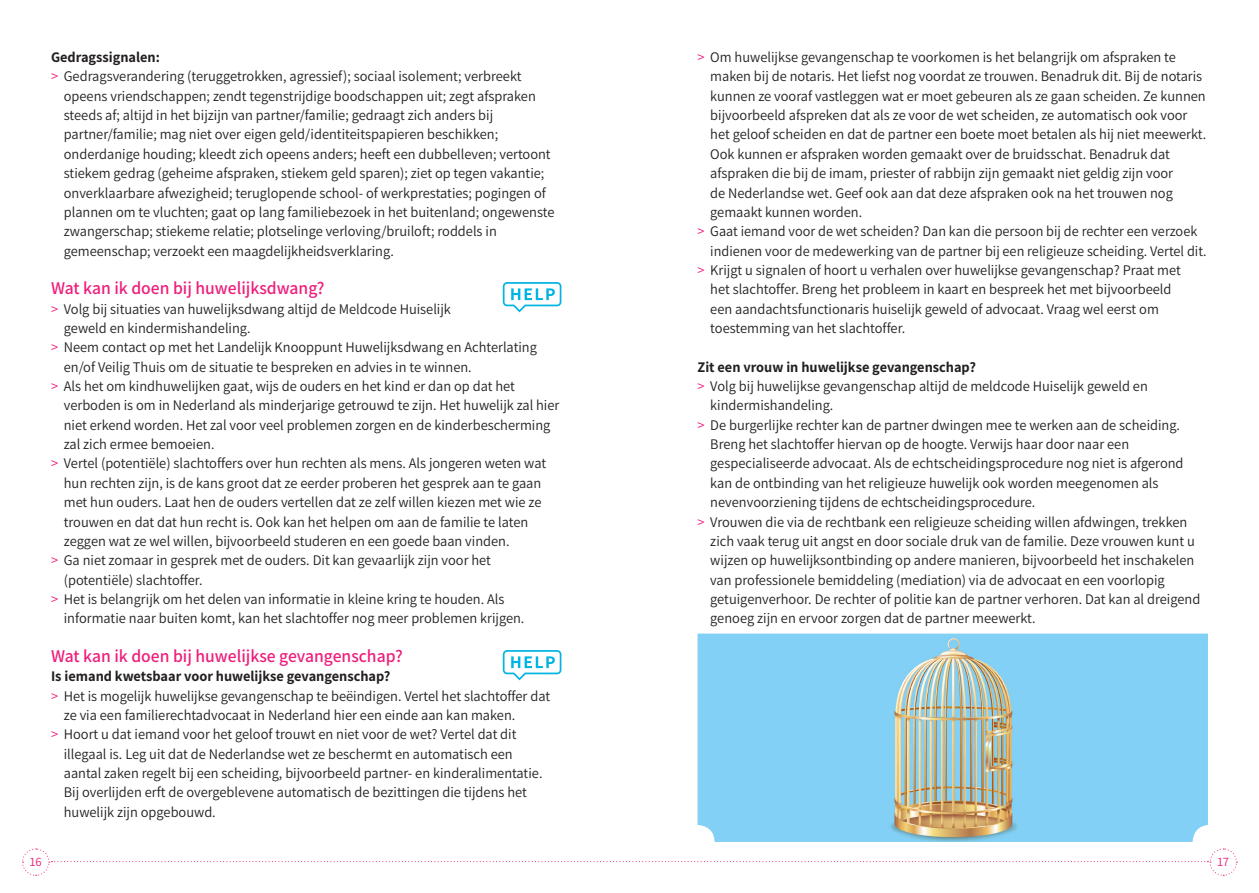
<style>
.page{position:relative;width:1259px;height:893px;background:#fff}
.page>*{position:absolute;margin:0;border:0;box-sizing:border-box;transform-origin:0 0}
.Kopjes{font:600 18px "Assistant";color:#ee1e7b}
.t1{font:14.7px/19.4px "Assistant";color:#231f20}
.bold{font:700 14.7px "Assistant";color:#231f20}
.t2{font:12.75px "Assistant";color:#ee1e7b}
.s1{color:#ee1e7b}
</style>
<div class="page">
<svg style="left:22px;top:848px;width:1215px;height:28px"></svg>
<img style="left:697px;top:634px;width:511px;height:208px">
<svg style="left:503px;top:282px;width:58px;height:30px"></svg>
<svg style="left:503px;top:650px;width:58px;height:30px"></svg>
<p class="bold" style="left:51px;top:47px;width:110px">Gedragssignalen:</p>
<p class="t1" style="left:64px;top:66px;width:492px;text-indent:-13px"><span class="s1">&gt;</span> Gedragsverandering (teruggetrokken, agressief); sociaal isolement; verbreekt opeens vriendschappen; zendt tegenstrijdige boodschappen uit; zegt afspraken steeds af; altijd in het bijzijn van partner/familie; gedraagt zich anders bij partner/familie; mag niet over eigen geld/identiteitspapieren beschikken; onderdanige houding; kleedt zich opeens anders; heeft een dubbelleven; vertoont stiekem gedrag (geheime afspraken, stiekem geld sparen); ziet op tegen vakantie; onverklaarbare afwezigheid; teruglopende school- of werkprestaties; pogingen of plannen om te vluchten; gaat op lang familiebezoek in het buitenland; ongewenste zwangerschap; stiekeme relatie; plotselinge verloving/bruiloft; roddels in gemeenschap; verzoekt een maagdelijkheidsverklaring.</p>
<p class="Kopjes" style="left:51px;top:276px;width:275px">Wat kan ik doen bij huwelijksdwang?</p>
<p class="t1" style="left:64px;top:298px;width:389px;text-indent:-13px"><span class="s1">&gt;</span> Volg bij situaties van huwelijksdwang altijd de Meldcode Huiselijk geweld en kindermishandeling.</p>
<p class="t1" style="left:64px;top:337px;width:475px;text-indent:-13px"><span class="s1">&gt;</span> Neem contact op met het Landelijk Knooppunt Huwelijksdwang en Achterlating en/of Veilig Thuis om de situatie te bespreken en advies in te winnen.</p>
<p class="t1" style="left:64px;top:376px;width:497px;text-indent:-13px"><span class="s1">&gt;</span> Als het om kindhuwelijken gaat, wijs de ouders en het kind er dan op dat het verboden is om in Nederland als minderjarige getrouwd te zijn. Het huwelijk zal hier niet erkend worden. Het zal voor veel problemen zorgen en de kinderbescherming zal zich ermee bemoeien.</p>
<p class="t1" style="left:64px;top:453px;width:484px;text-indent:-13px"><span class="s1">&gt;</span> Vertel (potentiële) slachtoffers over hun rechten als mens. Als jongeren weten wat hun rechten zijn, is de kans groot dat ze eerder proberen het gesprek aan te gaan met hun ouders. Laat hen de ouders vertellen dat ze zelf willen kiezen met wie ze trouwen en dat dat hun recht is. Ook kan het helpen om aan de familie te laten zeggen wat ze wel willen, bijvoorbeeld studeren en een goede baan vinden.</p>
<p class="t1" style="left:64px;top:550px;width:429px;text-indent:-13px"><span class="s1">&gt;</span> Ga niet zomaar in gesprek met de ouders. Dit kan gevaarlijk zijn voor het (potentiële) slachtoffer.</p>
<p class="t1" style="left:64px;top:589px;width:462px;text-indent:-13px"><span class="s1">&gt;</span> Het is belangrijk om het delen van informatie in kleine kring te houden. Als informatie naar buiten komt, kan het slachtoffer nog meer problemen krijgen.</p>
<p class="Kopjes" style="left:51px;top:644px;width:353px">Wat kan ik doen bij huwelijkse gevangenschap?</p>
<p class="bold" style="left:51px;top:666px;width:341px">Is iemand kwetsbaar voor huwelijkse gevangenschap?</p>
<p class="t1" style="left:64px;top:685px;width:488px;text-indent:-13px"><span class="s1">&gt;</span> Het is mogelijk huwelijkse gevangenschap te beëindigen. Vertel het slachtoffer dat ze via een familierechtadvocaat in Nederland hier een einde aan kan maken.</p>
<p class="t1" style="left:64px;top:724px;width:480px;text-indent:-13px"><span class="s1">&gt;</span> Hoort u dat iemand voor het geloof trouwt en niet voor de wet? Vertel dat dit illegaal is. Leg uit dat de Nederlandse wet ze beschermt en automatisch een aantal zaken regelt bij een scheiding, bijvoorbeeld partner- en kinderalimentatie.<br>Bij overlijden erft de overgeblevene automatisch de bezittingen die tijdens het huwelijk zijn opgebouwd.</p>
<p class="t1" style="left:710px;top:47px;width:497px;text-indent:-13px"><span class="s1">&gt;</span> Om huwelijkse gevangenschap te voorkomen is het belangrijk om afspraken te maken bij de notaris. Het liefst nog voordat ze trouwen. Benadruk dit. Bij de notaris kunnen ze vooraf vastleggen wat er moet gebeuren als ze gaan scheiden. Ze kunnen bijvoorbeeld afspreken dat als ze voor de wet scheiden, ze automatisch ook voor het geloof scheiden en dat de partner een boete moet betalen als hij niet meewerkt.<br>Ook kunnen er afspraken worden gemaakt over de bruidsschat. Benadruk dat afspraken die bij de imam, priester of rabbijn zijn gemaakt niet geldig zijn voor<br>de Nederlandse wet. Geef ook aan dat deze afspraken ook na het trouwen nog gemaakt kunnen worden.</p>
<p class="t1" style="left:710px;top:221px;width:498px;text-indent:-13px"><span class="s1">&gt;</span> Gaat iemand voor de wet scheiden? Dan kan die persoon bij de rechter een verzoek indienen voor de medewerking van de partner bij een religieuze scheiding. Vertel dit.</p>
<p class="t1" style="left:710px;top:260px;width:472px;text-indent:-13px"><span class="s1">&gt;</span> Krijgt u signalen of hoort u verhalen over huwelijkse gevangenschap? Praat met het slachtoffer. Breng het probleem in kaart en bespreek het met bijvoorbeeld een aandachtsfunctionaris huiselijk geweld of advocaat. Vraag wel eerst om toestemming van het slachtoffer.</p>
<p class="bold" style="left:697px;top:357px;width:280px">Zit een vrouw in huwelijkse gevangenschap?</p>
<p class="t1" style="left:710px;top:376px;width:439px;text-indent:-13px"><span class="s1">&gt;</span> Volg bij huwelijkse gevangenschap altijd de meldcode Huiselijk geweld en kindermishandeling.</p>
<p class="t1" style="left:710px;top:414px;width:475px;text-indent:-13px"><span class="s1">&gt;</span> De burgerlijke rechter kan de partner dwingen mee te werken aan de scheiding.<br>Breng het slachtoffer hiervan op de hoogte. Verwijs haar door naar een gespecialiseerde advocaat. Als de echtscheidingsprocedure nog niet is afgerond kan de ontbinding van het religieuze huwelijk ook worden meegenomen als nevenvoorziening tijdens de echtscheidingsprocedure.</p>
<p class="t1" style="left:710px;top:511px;width:491px;text-indent:-13px"><span class="s1">&gt;</span> Vrouwen die via de rechtbank een religieuze scheiding willen afdwingen, trekken zich vaak terug uit angst en door sociale druk van de familie. Deze vrouwen kunt u wijzen op huwelijksontbinding op andere manieren, bijvoorbeeld het inschakelen van professionele bemiddeling (mediation) via de advocaat en een voorlopig getuigenverhoor. De rechter of politie kan de partner verhoren. Dat kan al dreigend genoeg zijn en ervoor zorgen dat de partner meewerkt.</p>
<p class="t2" style="left:30px;top:853px;width:14px">16</p>
<p class="t2" style="left:1217px;top:853px;width:13px">17</p>
</div>
